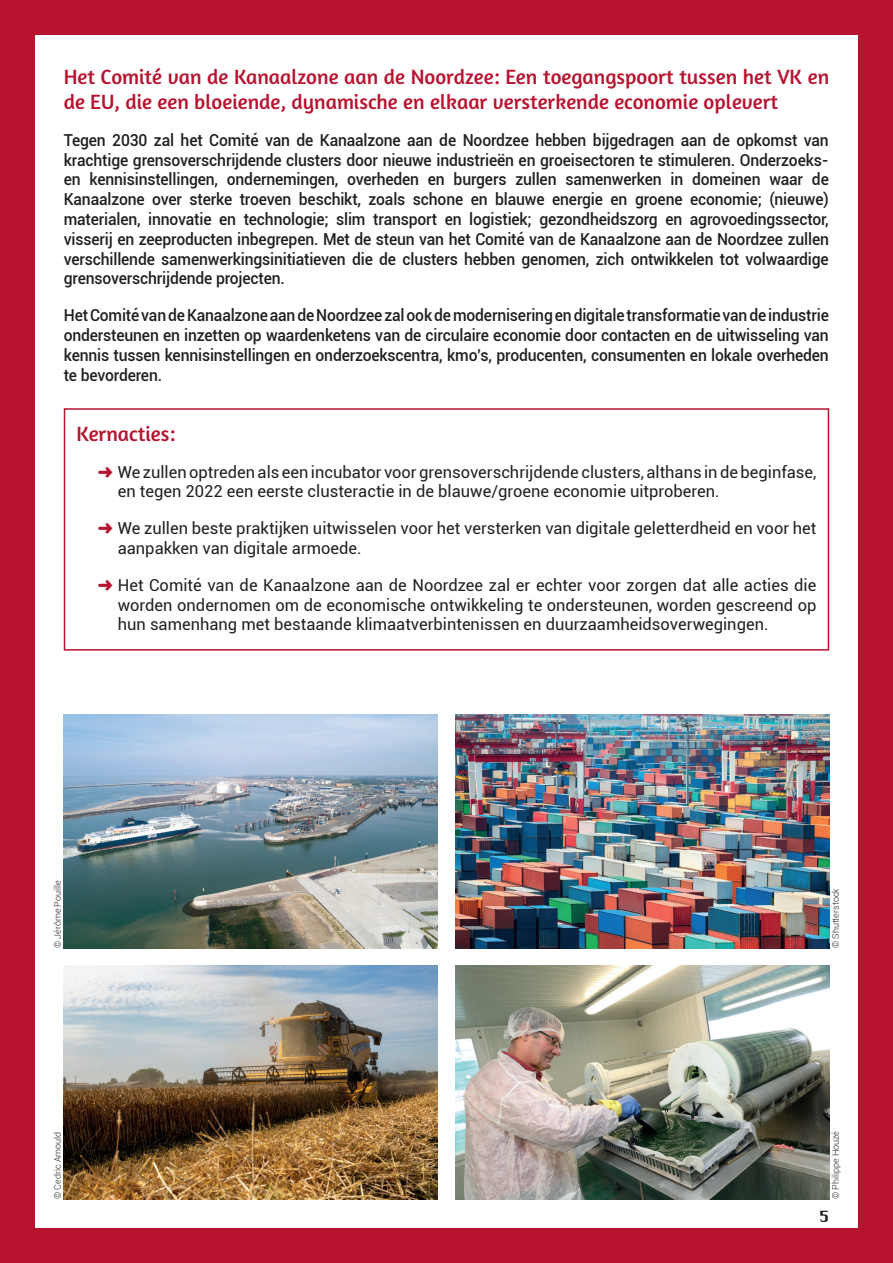
<style>
.page{position:relative;width:893px;height:1263px;background:#fff}
.page>*{position:absolute;margin:0;border:0;box-sizing:border-box;transform-origin:0 0}
.t1{font:21px/25.2px "Amaranth";color:#b7132f}
.t2{font:500 16.5px/19.8px "Roboto";letter-spacing:-.01em;color:#231f20;text-align:justify;scale:.95 1}
.t3{font:16.5px/19.8px "Roboto";color:#231f20}
.t4{font:15px "Krungthep";color:#231f20}
.t5{font:300 9px "Roboto";color:#231f20}
.s1{color:#b7132f}
</style>
<div class="page">
<div style="left:859px;top:0;width:34px;height:1263px;background:#b7132f"></div>
<div style="left:0;top:0;width:893px;height:34px;background:#b7132f"></div>
<div style="left:0;top:1229px;width:893px;height:34px;background:#b7132f"></div>
<div style="left:0;top:0;width:34px;height:1263px;background:#b7132f"></div>
<div style="left:64px;top:408px;width:765px;height:243px;border:2px solid #b7132f"></div>
<img style="left:455px;top:714px;width:374px;height:234px">
<img style="left:64px;top:965px;width:374px;height:234px">
<img style="left:455px;top:965px;width:374px;height:234px">
<img style="left:64px;top:714px;width:374px;height:234px">
<p class="t1" style="left:64px;top:64px;width:767px">Het Comité van de Kanaalzone aan de Noordzee: Een toegangspoort tussen het VK en de EU, die een bloeiende, dynamische en elkaar versterkende economie oplevert</p>
<p class="t2" style="left:64px;top:129px;width:807px">Tegen 2030 zal het Comité van de Kanaalzone aan de Noordzee hebben bijgedragen aan de opkomst van krachtige grensoverschrijdende clusters door nieuwe industrieën en groeisectoren te stimuleren. Onderzoeks&shy;en kennisinstellingen, ondernemingen, overheden en burgers zullen samenwerken in domeinen waar de Kanaalzone over sterke troeven beschikt, zoals schone en blauwe energie en groene economie; (nieuwe) materialen, innovatie en technologie; slim transport en logistiek; gezondheidszorg en agrovoedingssector, visserij en zeeproducten inbegrepen. Met de steun van het Comité van de Kanaalzone aan de Noordzee zullen verschillende samenwerkingsinitiatieven die de clusters hebben genomen, zich ontwikkelen tot volwaardige grensoverschrijdende projecten.</p>
<p class="t2" style="left:64px;top:305px;width:807px">Het Comité van de Kanaalzone aan de Noordzee zal ook de modernisering en digitale transformatie van de industrie ondersteunen en inzetten op waardenketens van de circulaire economie door contacten en de uitwisseling van kennis tussen kennisinstellingen en onderzoekscentra, kmo’s, producenten, consumenten en lokale overheden te bevorderen.</p>
<p class="t1" style="left:77px;top:421px;width:100px">Kernacties:</p>
<p class="t3" style="left:118px;top:461px;width:700px;text-indent:-20px"><span class="s1">➜</span> We zullen optreden als een incubator voor grensoverschrijdende clusters, althans in de beginfase, en tegen 2022 een eerste clusteractie in de blauwe/groene economie uitproberen.</p>
<p class="t3" style="left:118px;top:518px;width:700px;text-indent:-20px"><span class="s1">➜</span> We zullen beste praktijken uitwisselen voor het versterken van digitale geletterdheid en voor het aanpakken van digitale armoede.</p>
<p class="t3" style="left:118px;top:574px;width:700px;text-align:justify;text-indent:-20px"><span class="s1">➜</span> Het Comité van de Kanaalzone aan de Noordzee zal er echter voor zorgen dat alle acties die worden ondernomen om de economische ontwikkeling te ondersteunen, worden gescreend op hun samenhang met bestaande klimaatverbintenissen en duurzaamheidsoverwegingen.</p>
<p class="t5" style="left:51px;top:948px;width:70px;rotate:-90deg">© Jérôme Pouille</p>
<p class="t5" style="left:829px;top:948px;width:61px;rotate:-90deg">© Shutterstock</p>
<p class="t5" style="left:51px;top:1199px;width:69px;rotate:-90deg">© Cedric Arnould</p>
<p class="t5" style="left:829px;top:1199px;width:70px;rotate:-90deg">© Philippe Houzé</p>
<p class="t4" style="left:819px;top:1208px;width:11px">5</p>
</div>
